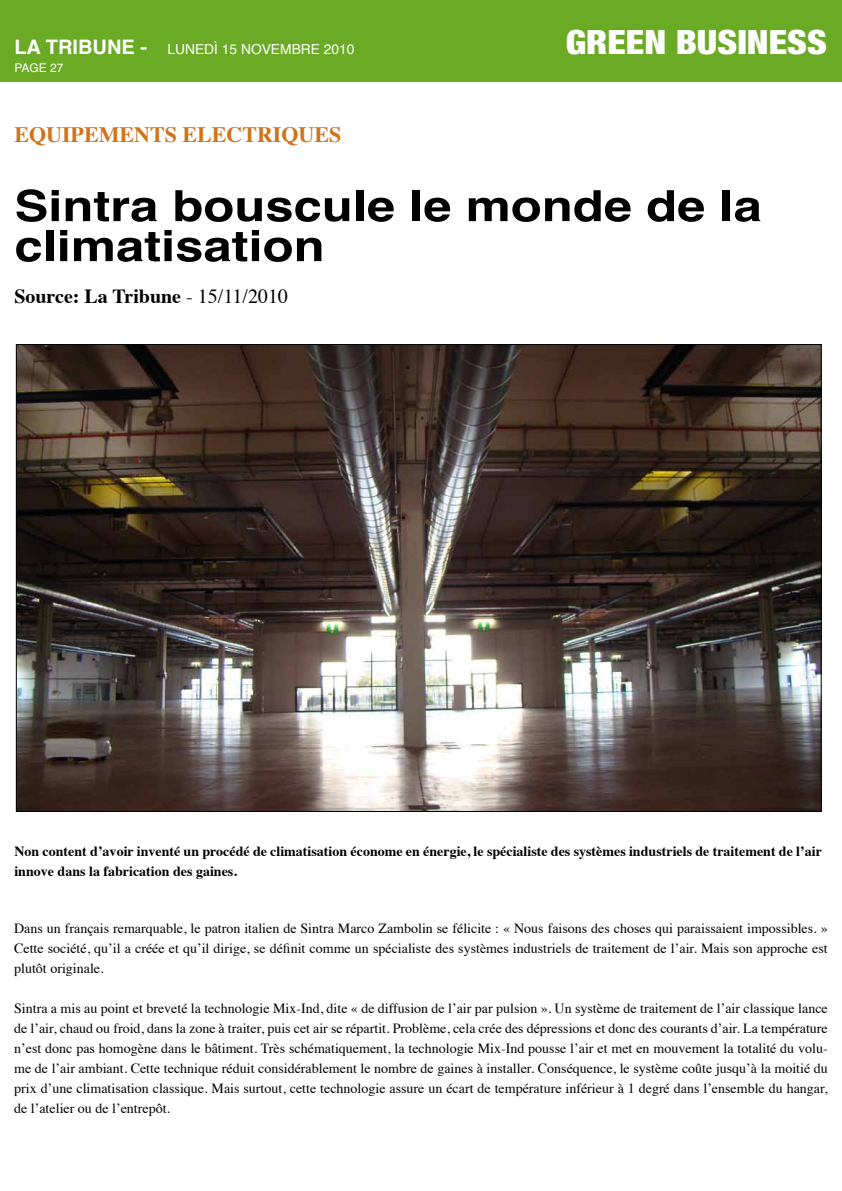
<style>
.page{position:relative;width:842px;height:1191px;background:#fff}
.page>*{position:absolute;margin:0;border:0;box-sizing:border-box;transform-origin:0 0}
.t1{font:700 43px/40px "Helvetica";color:#000;scale:1.18 1}
.t2{font:900 condensed 33.3px "Helvetica Neue";color:#fff;scale:1.11 1}
.t3{font:700 22px "Times";color:#d1731a}
.t4{font:700 20px "Times";color:#000}
.t5{font:700 20px "Helvetica";color:#fff}
.t6{font:14px/20px "Times";color:#000;text-align:justify}
.t7{font:700 14px/20px "Times";color:#000}
.t8{font:13.8px "Helvetica";color:#fff}
.t9{font:12px "Helvetica";color:#fff}
.s1{font-weight:400}
</style>
<div class="page">
<div style="left:0;top:0;width:842px;height:81px;background:#6baa24"></div>
<img style="left:18px;top:346px;width:802px;height:464px">
<h3 class="t5" style="left:14px;top:31px;width:134px">LA TRIBUNE -</h3>
<p class="t8" style="left:168px;top:39px;width:188px">LUNEDÌ 15 NOVEMBRE 2010</p>
<p class="t9" style="left:14px;top:59px;width:51px">PAGE 27</p>
<h3 class="t3" style="left:14px;top:113px;width:329px">EQUIPEMENTS ELECTRIQUES</h3>
<h2 class="t2" style="left:566px;top:21px;width:237px">GREEN BUSINESS</h2>
<h1 class="t1" style="left:14px;top:186px;width:635px">Sintra bouscule le monde de la climatisation</h1>
<h3 class="t4" style="left:14px;top:277px;width:275px">Source: La Tribune <span class="s1">- 15/11/2010</span></h3>
<p class="t7" style="left:14px;top:839px;width:809px">Non content d’avoir inventé un procédé de climatisation économe en énergie, le spécialiste des systèmes industriels de traitement de l’air innove dans la fabrication des gaines.</p>
<p class="t6" style="left:14px;top:917px;width:815px">Dans un français remarquable, le patron italien de Sintra Marco Zambolin se félicite : « Nous faisons des choses qui paraissaient impossibles. » Cette société, qu’il a créée et qu’il dirige, se définit comme un spécialiste des systèmes industriels de traitement de l’air. Mais son approche est plutôt originale.</p>
<p class="t6" style="left:14px;top:997px;width:815px">Sintra a mis au point et breveté la technologie Mix-Ind, dite « de diffusion de l’air par pulsion ». Un système de traitement de l’air classique lance de l’air, chaud ou froid, dans la zone à traiter, puis cet air se répartit. Problème, cela crée des dépressions et donc des courants d’air. La température n’est donc pas homogène dans le bâtiment. Très schématiquement, la technologie Mix-Ind pousse l’air et met en mouvement la totalité du volu&shy;me de l’air ambiant. Cette technique réduit considérablement le nombre de gaines à installer. Conséquence, le système coûte jusqu’à la moitié du prix d’une climatisation classique. Mais surtout, cette technologie assure un écart de température inférieur à 1 degré dans l’ensemble du hangar, de l’atelier ou de l’entrepôt.</p>
</div>
